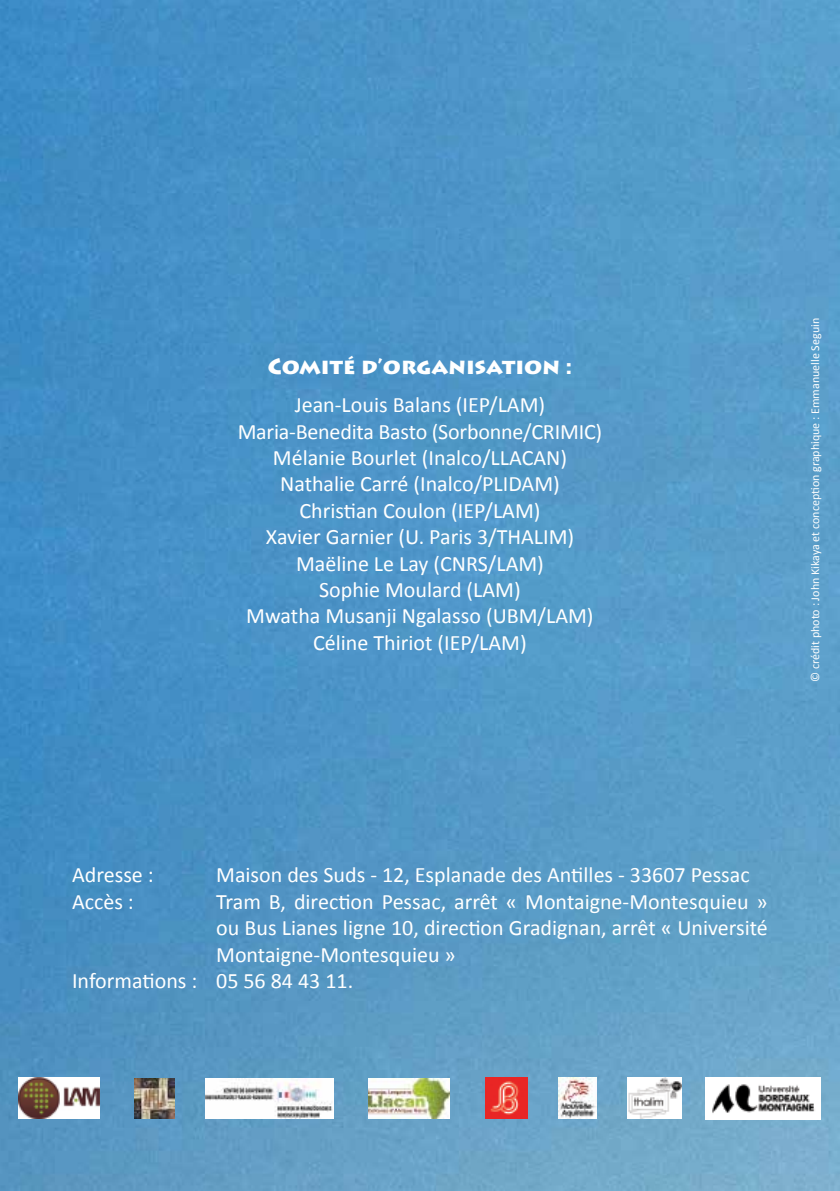
<style>
.page{position:relative;width:840px;height:1191px;background:#fff}
.page>*{position:absolute;margin:0;border:0;box-sizing:border-box;transform-origin:0 0}
.t1{font:22px/26.4px "Calibri";color:#fff;text-align:center}
.t2{font:900 22px "Lithos Pro";color:#fff}
.t3{font:12px "Calibri";color:#fff}
</style>
<div class="page">
<img style="left:0;top:0;width:839px;height:1191px">
<img style="left:135px;top:1078px;width:40px;height:40px">
<img style="left:205px;top:1078px;width:128px;height:40px">
<img style="left:19px;top:1077px;width:81px;height:42px">
<img style="left:368px;top:1078px;width:81px;height:40px">
<img style="left:485px;top:1077px;width:41px;height:42px">
<img style="left:558px;top:1077px;width:38px;height:42px">
<img style="left:627px;top:1077px;width:54px;height:42px">
<img style="left:705px;top:1077px;width:115px;height:42px">
<p class="t2" style="left:267px;top:352px;width:306px">COMITÉ D’ORGANISATION :</p>
<p class="t1" style="left:237px;top:391px;width:366px">Jean-Louis Balans (IEP/LAM)<br>Maria-Benedita Basto (Sorbonne/CRIMIC)<br>Mélanie Bourlet (Inalco/LLACAN)<br>Nathalie Carré (Inalco/PLIDAM)<br>Christian Coulon (IEP/LAM)<br>Xavier Garnier (U. Paris 3/THALIM)<br>Maëline Le Lay (CNRS/LAM)<br>Sophie Moulard (LAM)<br>Mwatha Musanji Ngalasso (UBM/LAM)<br>Céline Thiriot (IEP/LAM)</p>
<p class="t3" style="left:807px;top:682px;width:365px;rotate:-90deg">© crédit photo : John Kikaya et conception graphique : Emmanuelle Seguin</p>
<p class="t1" style="left:72px;top:860px;width:83px">Adresse :</p>
<p class="t1" style="left:216px;top:860px;width:534px">Maison des Suds - 12, Esplanade des Antilles - 33607 Pessac</p>
<p class="t1" style="left:72px;top:887px;width:63px">Accès :</p>
<p class="t1" style="left:216px;top:887px;width:553px">Tram B, direction Pessac, arrêt « Montaigne-Montesquieu »</p>
<p class="t1" style="left:216px;top:913px;width:553px">ou Bus Lianes ligne 10, direction Gradignan, arrêt « Université</p>
<p class="t1" style="left:216px;top:940px;width:241px">Montaigne-Montesquieu »</p>
<p class="t1" style="left:72px;top:966px;width:282px">Informations : 05 56 84 43 11.</p>
</div>
